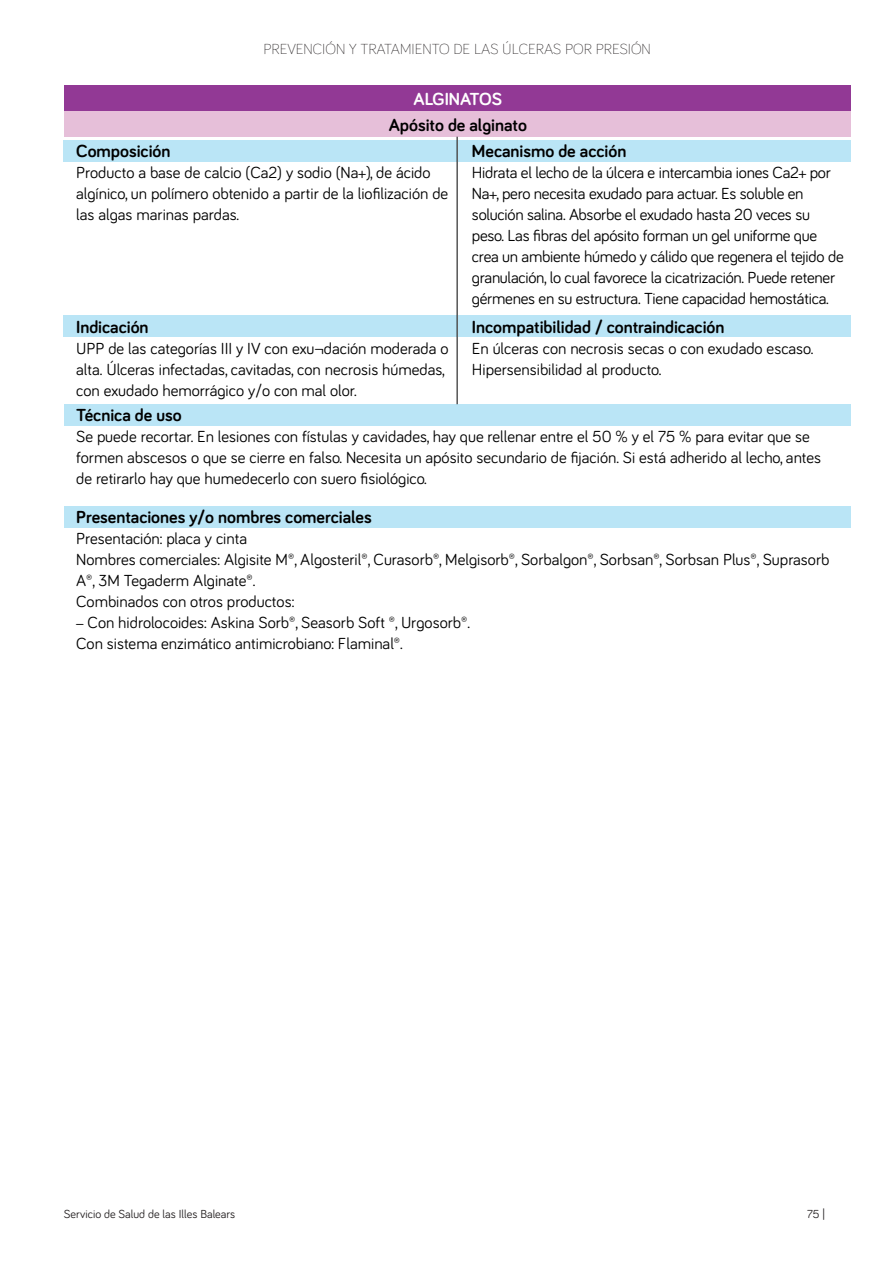
<style>
.page{position:relative;width:893px;height:1263px;background:#fff}
.page>*{position:absolute;margin:0;border:0;box-sizing:border-box;transform-origin:0 0}
.t1{font:18px "Bariol Bold+GJVYIC";color:#000}
.t2{font:18px "Bariol Bold+GJVYIC";color:#fff}
.t3{font:16.5px/21px "Bariol Regular+FXIPGU";color:#000}
.t4{font:300 15px "Bariol";color:#231f20}
.t5{font:12px "Bariol";color:#231f20}
</style>
<div class="page">
<div style="left:64px;top:140px;width:393px;height:21px;background:#bae5f6"></div>
<div style="left:64px;top:86px;width:786px;height:25px;background:#923995"></div>
<div style="left:64px;top:111px;width:786px;height:26px;background:#e6bfd9"></div>
<div style="left:458px;top:140px;width:392px;height:21px;background:#bae5f6"></div>
<div style="left:64px;top:316px;width:393px;height:21px;background:#bae5f6"></div>
<div style="left:64px;top:404px;width:786px;height:21px;background:#bae5f6"></div>
<div style="left:64px;top:506px;width:786px;height:21px;background:#bae5f6"></div>
<div style="left:458px;top:316px;width:392px;height:21px;background:#bae5f6"></div>
<hr style="left:457px;top:137px;width:1px;height:267px;background:#000">
<p class="t4" style="left:263px;top:44px;width:389px">PREVENCIÓN Y TRATAMIENTO DE LAS ÚLCERAS POR PRESIÓN</p>
<p class="t2" style="left:414px;top:93px;width:90px">ALGINATOS</p>
<p class="t1" style="left:389px;top:119px;width:140px">Apósito de alginato</p>
<p class="t1" style="left:76px;top:145px;width:96px">Composición</p>
<p class="t3" style="left:76px;top:163px;width:374px">Producto a base de calcio (Ca2) y sodio (Na+), de ácido algínico, un polímero obtenido a partir de la liofilización de las algas marinas pardas.</p>
<p class="t1" style="left:472px;top:145px;width:156px">Mecanismo de acción</p>
<p class="t3" style="left:472px;top:163px;width:373px">Hidrata el lecho de la úlcera e intercambia iones Ca2+ por Na+, pero necesita exudado para actuar. Es soluble en solución salina. Absorbe el exudado hasta 20 veces su peso. Las fibras del apósito forman un gel uniforme que crea un ambiente húmedo y cálido que regenera el tejido de granulación, lo cual favorece la cicatrización. Puede retener gérmenes en su estructura. Tiene capacidad hemostática.</p>
<p class="t1" style="left:472px;top:321px;width:254px">Incompatibilidad / contraindicación</p>
<p class="t3" style="left:472px;top:339px;width:343px">En úlceras con necrosis secas o con exudado escaso.<br>Hipersensibilidad al producto.</p>
<p class="t1" style="left:76px;top:321px;width:74px">Indicación</p>
<p class="t3" style="left:76px;top:339px;width:374px">UPP de las categorías III y IV con exu¬dación moderada o alta. Úlceras infectadas, cavitadas, con necrosis húmedas, con exudado hemorrágico y/o con mal olor.</p>
<p class="t1" style="left:76px;top:409px;width:107px">Técnica de uso</p>
<p class="t3" style="left:76px;top:428px;width:747px">Se puede recortar. En lesiones con fístulas y cavidades, hay que rellenar entre el 50 % y el 75 % para evitar que se formen abscesos o que se cierre en falso. Necesita un apósito secundario de fijación. Si está adherido al lecho, antes de retirarlo hay que humedecerlo con suero fisiológico.</p>
<p class="t1" style="left:76px;top:511px;width:297px">Presentaciones y/o nombres comerciales</p>
<p class="t3" style="left:76px;top:530px;width:755px">Presentación: placa y cinta<br>Nombres comerciales: Algisite M®, Algosteril®, Curasorb®, Melgisorb®, Sorbalgon®, Sorbsan®, Sorbsan Plus®, Suprasorb A®, 3M Tegaderm Alginate®.<br>Combinados con otros productos:<br>− Con hidrolocoides: Askina Sorb®, Seasorb Soft ®, Urgosorb®.<br>Con sistema enzimático antimicrobiano: Flaminal®.</p>
<p class="t5" style="left:64px;top:1210px;width:173px">Servicio de Salud de las Illes Balears</p>
<p class="t5" style="left:807px;top:1210px;width:19px">75 |</p>
</div>
